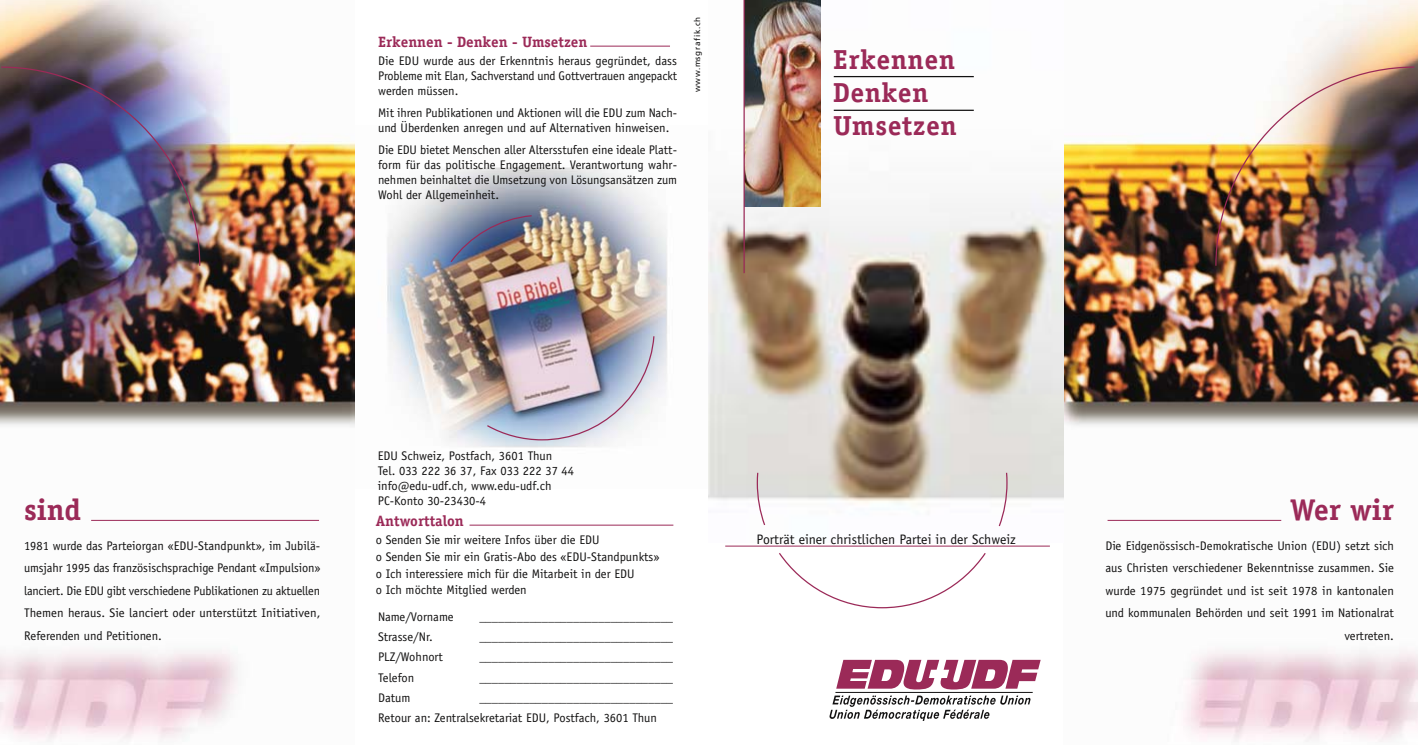
<style>
.page{position:relative;width:1418px;height:745px;background:#fff}
.page>*{position:absolute;margin:0;border:0;box-sizing:border-box;transform-origin:0 0}
.t1{font:700 30px "Officina Serif";color:#9b2a58}
.t2{font:700 27.5px/33px "Officina Serif";letter-spacing:.02em;color:#9b2a58}
.t3{font:700 15px "Officina Serif";color:#9b2a58}
.t4{font:13.75px "Officina Sans";color:#121111}
.t5{font:12.5px/15px "Officina Sans";color:#121111}
.t6{font:8.12px "Frutiger";letter-spacing:.08em;color:#121111}
</style>
<div class="page">
<img style="left:354px;top:142px;width:313px;height:306px">
<img style="left:485px;top:335px;width:170px;height:106px">
<img style="left:449px;top:214px;width:84px;height:49px">
<img style="left:1063px;top:0;width:354px;height:742px">
<img style="left:0;top:0;width:354px;height:742px">
<img style="left:0;top:66px;width:201px;height:201px">
<img style="left:1214px;top:66px;width:201px;height:201px">
<hr style="left:91px;top:519px;width:228px;height:1px;background:#9b2a58">
<hr style="left:1107px;top:519px;width:174px;height:1px;background:#9b2a58">
<hr style="left:469px;top:524px;width:204px;height:1px;background:#9b2a58">
<hr style="left:590px;top:46px;width:80px;height:1px;background:#9b2a58">
<img style="left:708px;top:0;width:355px;height:505px">
<img style="left:744px;top:0;width:76px;height:207px">
<svg style="left:836px;top:659px;width:204px;height:30px"></svg>
<svg style="left:829px;top:695px;width:201px;height:25px"></svg>
<hr style="left:835px;top:691px;width:197px;height:1px;background:#121111">
<hr style="left:725px;top:545px;width:324px;height:1px;background:#9b2a58">
<svg style="left:997px;top:471px;width:11px;height:56px"></svg>
<svg style="left:756px;top:471px;width:10px;height:54px"></svg>
<svg style="left:779px;top:553px;width:207px;height:55px"></svg>
<hr style="left:743px;top:0;width:1px;height:273px;background:#9b2a58">
<hr style="left:833px;top:110px;width:140px;height:1px;background:#121111">
<hr style="left:833px;top:76px;width:140px;height:1px;background:#121111">
<p class="t3" style="left:378px;top:32px;width:211px">Erkennen - Denken - Umsetzen</p>
<p class="t5" style="left:378px;top:53px;width:300px;text-align:justify">Die EDU wurde aus der Erkenntnis heraus gegründet, dass Probleme mit Elan, Sachverstand und Gottvertrauen angepackt werden müssen.</p>
<p class="t5" style="left:378px;top:105px;width:300px">Mit ihren Publikationen und Aktionen will die EDU zum Nach&shy;und Überdenken anregen und auf Alternativen hinweisen.</p>
<p class="t5" style="left:378px;top:142px;width:300px;text-align:justify">Die EDU bietet Menschen aller Altersstufen eine ideale Platt&shy;form für das politische Engagement. Verantwortung wahr&shy;nehmen beinhaltet die Umsetzung von Lösungsansätzen zum Wohl der Allgemeinheit.</p>
<p class="t6" style="left:692px;top:92px;width:77px;rotate:-90deg">www.msgrafik.ch</p>
<h2 class="t2" style="left:833px;top:43px;width:125px">Erkennen<br>Denken<br>Umsetzen</h2>
<h1 class="t1" style="left:24px;top:491px;width:59px">sind</h1>
<p class="t5" style="left:24px;top:534px;width:298px;line-height:22.5px;text-align:justify">1981 wurde das Parteiorgan «EDU-Standpunkt», im Jubilä&shy;umsjahr 1995 das französischsprachige Pendant «Impulsion» lanciert. Die EDU gibt verschiedene Publikationen zu aktuellen Themen heraus. Sie lanciert oder unterstützt Initiativen, Referenden und Petitionen.</p>
<p class="t5" style="left:378px;top:448px;width:198px">EDU Schweiz, Postfach, 3601 Thun<br>Tel. 033 222 36 37, Fax 033 222 37 44 info@edu-udf.ch, www.edu-udf.ch<br>PC-Konto 30-23430-4</p>
<p class="t3" style="left:376px;top:510px;width:90px">Antworttalon</p>
<p class="t5" style="left:376px;top:531px;width:285px;line-height:16.8px">o Senden Sie mir weitere Infos über die EDU<br>o Senden Sie mir ein Gratis-Abo des «EDU-Standpunkts» o Ich interessiere mich für die Mitarbeit in der EDU<br>o Ich möchte Mitglied werden</p>
<p class="t5" style="left:378px;top:606px;width:77px;line-height:20.4px">Name/Vorname<br>Strasse/Nr.<br>PLZ/Wohnort</p>
<p class="t5" style="left:479px;top:649px;width:195px">_______________________________</p>
<p class="t5" style="left:378px;top:667px;width:280px;line-height:20.4px">Telefon<br>Datum<br>Retour an: Zentralsekretariat EDU, Postfach, 3601 Thun</p>
<p class="t4" style="left:756px;top:530px;width:261px">Porträt einer christlichen Partei in der Schweiz</p>
<h1 class="t1" style="left:1289px;top:491px;width:105px">Wer wir</h1>
<p class="t5" style="left:1105px;top:534px;width:290px;line-height:22.5px;text-align:right">Die Eidgenössisch-Demokratische Union (EDU) setzt sich aus Christen verschiedener Bekenntnisse zusammen. Sie wurde 1975 gegründet und ist seit 1978 in kantonalen und kommunalen Behörden und seit 1991 im Nationalrat vertreten.</p>
</div>
